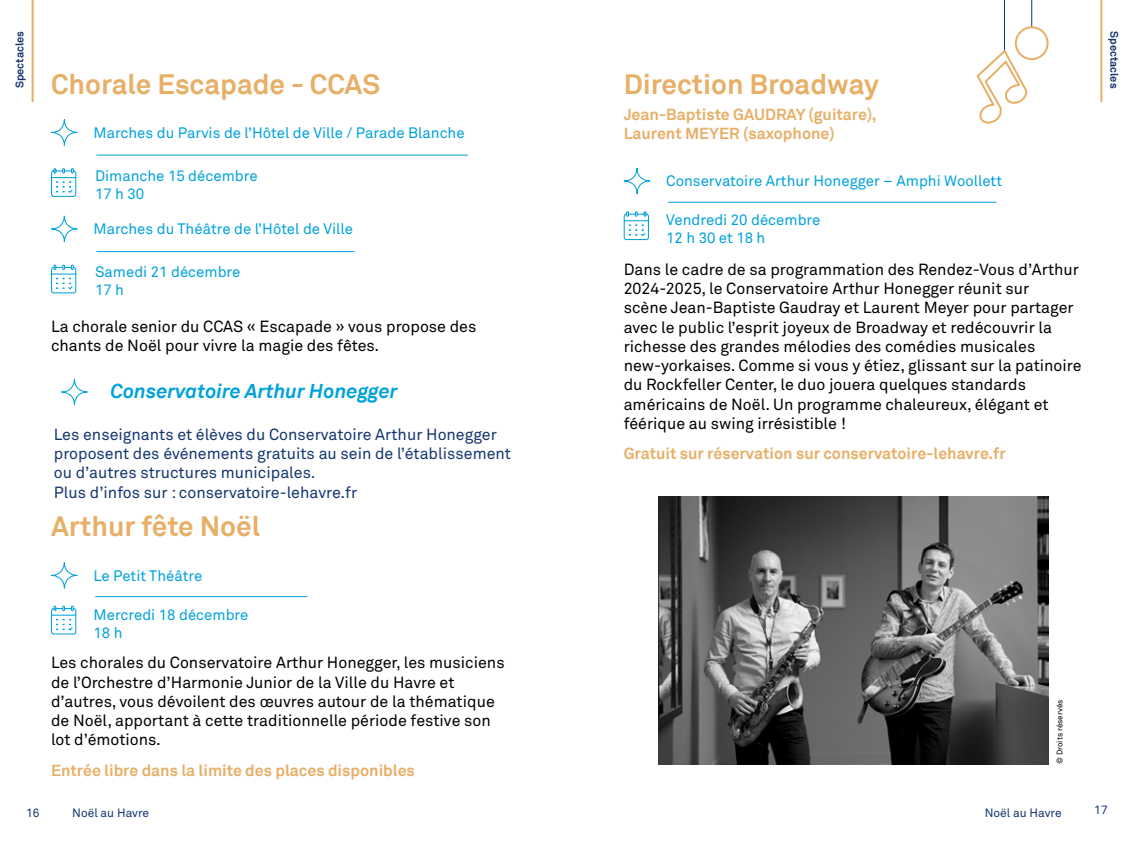
<style>
.page{position:relative;width:1134px;height:851px;background:#fff}
.page>*{position:absolute;margin:0;border:0;box-sizing:border-box;transform-origin:0 0}
.t1{font:700 28px "Akkurat";color:#e7af68}
.t2{font:italic 700 20px "Akkurat";color:#00a2dc}
.t3{font:16px/19.2px "Akkurat Pro";color:#000}
.t4{font:16px/19.2px "Akkurat Pro";color:#14366f}
.t5{font:700 16px/19.2px "Akkurat";color:#e7af68}
.t6{font:15px/18px "Akkurat Pro";color:#00a2dc}
.t7{font:12px "Akkurat Pro";color:#14366f}
.t8{font:700 11px "Akkurat";color:#14366f}
.t9{font:8px "Akkurat Pro";color:#000}
</style>
<div class="page">
<hr style="left:668px;top:202px;width:328px;height:1px;background:#00a2dc">
<div style="left:624px;top:167px;width:26px;height:27px;border:1px solid #00a2dc;border-radius:50%"></div>
<svg style="left:623px;top:211px;width:26px;height:29px"></svg>
<hr style="left:1004px;top:0;width:1px;height:53px;background:#14366f">
<svg style="left:1031px;top:0;width:1px;height:26px"></svg>
<svg style="left:976px;top:48px;width:50px;height:76px"></svg>
<div style="left:1016px;top:27px;width:31px;height:32px;background:#fff;border-radius:50%"></div>
<div style="left:1015px;top:26px;width:33px;height:34px;border:2px solid #e7af68;border-radius:50%"></div>
<img style="left:659px;top:496px;width:389px;height:268px">
<hr style="left:95px;top:596px;width:212px;height:1px;background:#00a2dc">
<div style="left:51px;top:562px;width:27px;height:26px;border:1px solid #00a2dc;border-radius:50%"></div>
<svg style="left:51px;top:605px;width:26px;height:30px"></svg>
<div style="left:61px;top:378px;width:27px;height:27px;border:1px solid #00a2dc;border-radius:50%"></div>
<hr style="left:96px;top:155px;width:372px;height:1px;background:#00a2dc">
<hr style="left:96px;top:251px;width:258px;height:1px;background:#00a2dc">
<div style="left:51px;top:119px;width:27px;height:27px;border:1px solid #00a2dc;border-radius:50%"></div>
<svg style="left:51px;top:168px;width:26px;height:29px"></svg>
<div style="left:51px;top:215px;width:27px;height:27px;border:1px solid #00a2dc;border-radius:50%"></div>
<svg style="left:51px;top:264px;width:26px;height:30px"></svg>
<hr style="left:1100px;top:0;width:2px;height:102px;background:#e7af68">
<hr style="left:32px;top:0;width:2px;height:102px;background:#e7af68">
<p class="t8" style="left:13px;top:88px;width:59px;rotate:-90deg">Spectacles</p>
<h1 class="t1" style="left:51px;top:66px;width:330px">Chorale Escapade - CCAS</h1>
<p class="t6" style="left:94px;top:124px;width:373px">Marches du Parvis de l’Hôtel de Ville / Parade Blanche</p>
<p class="t6" style="left:95px;top:167px;width:164px">Dimanche 15 décembre<br>17 h 30</p>
<p class="t6" style="left:94px;top:220px;width:261px">Marches du Théâtre de l’Hôtel de Ville</p>
<p class="t6" style="left:95px;top:263px;width:147px">Samedi 21 décembre<br>17 h</p>
<p class="t3" style="left:51px;top:317px;width:427px">La chorale senior du CCAS « Escapade » vous propose des chants de Noël pour vivre la magie des fêtes.</p>
<p class="t2" style="left:111px;top:378px;width:289px">Conservatoire Arthur Honegger</p>
<p class="t4" style="left:54px;top:425px;width:459px">Les enseignants et élèves du Conservatoire Arthur Honegger proposent des événements gratuits au sein de l’établissement ou d’autres structures municipales.<br>Plus d’infos sur : conservatoire-lehavre.fr</p>
<h1 class="t1" style="left:51px;top:508px;width:211px">Arthur fête Noël</h1>
<p class="t6" style="left:94px;top:566px;width:110px">Le Petit Théâtre</p>
<p class="t6" style="left:94px;top:605px;width:156px">Mercredi 18 décembre<br>18 h</p>
<p class="t3" style="left:51px;top:653px;width:455px">Les chorales du Conservatoire Arthur Honegger, les musiciens de l’Orchestre d’Harmonie Junior de la Ville du Havre et d’autres, vous dévoilent des œuvres autour de la thématique de Noël, apportant à cette traditionnelle période festive son lot d’émotions.</p>
<p class="t5" style="left:51px;top:760px;width:365px">Entrée libre dans la limite des places disponibles</p>
<h1 class="t1" style="left:624px;top:66px;width:257px">Direction Broadway</h1>
<p class="t5" style="left:624px;top:105px;width:254px">Jean-Baptiste GAUDRAY (guitare),<br>Laurent MEYER (saxophone)</p>
<p class="t6" style="left:666px;top:172px;width:337px">Conservatoire Arthur Honegger – Amphi Woollett</p>
<p class="t6" style="left:666px;top:211px;width:156px">Vendredi 20 décembre<br>12 h 30 et 18 h</p>
<p class="t3" style="left:624px;top:260px;width:459px">Dans le cadre de sa programmation des Rendez-Vous d’Arthur 2024-2025, le Conservatoire Arthur Honegger réunit sur<br>scène Jean-Baptiste Gaudray et Laurent Meyer pour partager avec le public l’esprit joyeux de Broadway et redécouvrir la richesse des grandes mélodies des comédies musicales new-yorkaises. Comme si vous y étiez, glissant sur la patinoire du Rockfeller Center, le duo jouera quelques standards américains de Noël. Un programme chaleureux, élégant et féérique au swing irrésistible !</p>
<p class="t5" style="left:624px;top:444px;width:383px">Gratuit sur réservation sur conservatoire-lehavre.fr</p>
<p class="t8" style="left:1121px;top:31px;width:59px;rotate:90deg">Spectacles</p>
<p class="t9" style="left:1055px;top:764px;width:66px;rotate:-90deg">© Droits réservés</p>
<p class="t7" style="left:26px;top:805px;width:15px">16</p>
<p class="t7" style="left:72px;top:805px;width:78px">Noël au Havre</p>
<p class="t7" style="left:985px;top:805px;width:78px">Noël au Havre</p>
<p class="t7" style="left:1094px;top:802px;width:15px">17</p>
</div>
